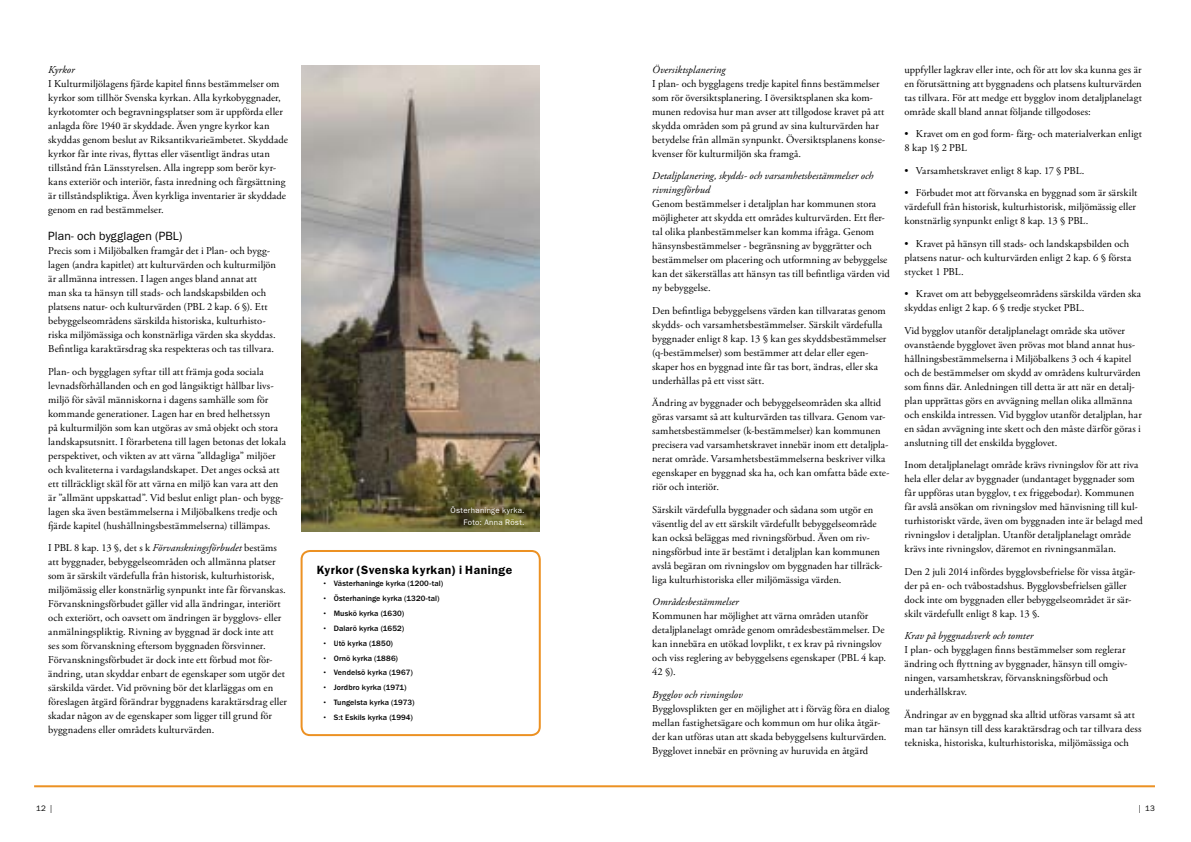
<style>
.page{position:relative;width:1191px;height:842px;background:#fff}
.page>*{position:absolute;margin:0;border:0;box-sizing:border-box;transform-origin:0 0}
.t1{font:600 12px "ITC Franklin Gothic Std";letter-spacing:.045em;color:#000}
.t2{font:12px "ITC Franklin Gothic Std";letter-spacing:.005em;color:#000}
.t3{font:10.5px/14px "Adobe Garamond Pro";letter-spacing:.01em;color:#000}
.t4{font:italic 10.5px/14px "Adobe Garamond Pro";letter-spacing:.005em;color:#000}
.t5{font:500 8px "ITC Franklin Gothic Std";letter-spacing:.01em;color:#000}
.t6{font:8px/12px "ITC Franklin Gothic Std";letter-spacing:.03em;color:#fff;text-align:right}
.t7{font:8px "ITC Franklin Gothic Std";color:#000}
.s1{font-style:italic}
</style>
<div class="page">
<hr style="left:34px;top:785px;width:1121px;height:2px;background:#ec9123">
<img style="left:301px;top:65px;width:239px;height:466px">
<div style="left:300px;top:550px;width:241px;height:186px;border:2px solid #ec9123;border-radius:9px"></div>
<p class="t4" style="left:48px;top:63px;width:28px">Kyrkor</p>
<p class="t3" style="left:48px;top:77px;width:241px">I Kulturmiljölagens fjärde kapitel finns bestämmelser om kyrkor som tillhör Svenska kyrkan. Alla kyrkobyggnader, kyrkotomter och begravningsplatser som är uppförda eller anlagda före 1940 är skyddade. Även yngre kyrkor kan skyddas genom beslut av Riksantikvarieämbetet. Skyddade kyrkor får inte rivas, flyttas eller väsentligt ändras utan tillstånd från Länsstyrelsen. Alla ingrepp som berör kyr&shy;kans exteriör och interiör, fasta inredning och färgsättning är tillståndspliktiga. Även kyrkliga inventarier är skyddade genom en rad bestämmelser.</p>
<p class="t2" style="left:48px;top:229px;width:136px">Plan- och bygglagen (PBL)</p>
<p class="t3" style="left:48px;top:244px;width:229px">Precis som i Miljöbalken framgår det i Plan- och bygg&shy;lagen (andra kapitlet) att kulturvärden och kulturmiljön är allmänna intressen. I lagen anges bland annat att man ska ta hänsyn till stads- och landskapsbilden och platsens natur- och kulturvärden (PBL 2 kap. 6 §). Ett bebyggelseområdens särskilda historiska, kulturhisto&shy;riska miljömässiga och konstnärliga värden ska skyddas.<br>Befintliga karaktärsdrag ska respekteras och tas tillvara.</p>
<p class="t3" style="left:48px;top:365px;width:239px">Plan- och bygglagen syftar till att främja goda sociala levnadsförhållanden och en god långsiktigt hållbar livs&shy;miljö för såväl människorna i dagens samhälle som för kommande generationer. Lagen har en bred helhetssyn<br>på kulturmiljön som kan utgöras av små objekt och stora landskapsutsnitt. I förarbetena till lagen betonas det lokala perspektivet, och vikten av att värna ”alldagliga” miljöer och kvaliteterna i vardagslandskapet. Det anges också att ett tillräckligt skäl för att värna en miljö kan vara att den är ”allmänt uppskattad”. Vid beslut enligt plan- och bygg&shy;lagen ska även bestämmelserna i Miljöbalkens tredje och fjärde kapitel (hushållningsbestämmelserna) tillämpas.</p>
<p class="t3" style="left:48px;top:541px;width:240px">I PBL 8 kap. 13 §, det s k <span class="s1">Förvanskningsförbudet</span> bestäms att byggnader, bebyggelseområden och allmänna platser som är särskilt värdefulla från historisk, kulturhistorisk, miljömässig eller konstnärlig synpunkt inte får förvanskas.<br>Förvanskningsförbudet gäller vid alla ändringar, interiört och exteriört, och oavsett om ändringen är bygglovs- eller anmälningspliktig. Rivning av byggnad är dock inte att ses som förvanskning eftersom byggnaden försvinner.<br>Förvanskningsförbudet är dock inte ett förbud mot för&shy;ändring, utan skyddar enbart de egenskaper som utgör det särskilda värdet. Vid prövning bör det klarläggas om en föreslagen åtgärd förändrar byggnadens karaktärsdrag eller skadar någon av de egenskaper som ligger till grund för byggnadens eller områdets kulturvärden.</p>
<p class="t6" style="left:450px;top:504px;width:74px">Österhaninge kyrka.<br>Foto: Anna Röst.</p>
<p class="t1" style="left:317px;top:563px;width:197px">Kyrkor (Svenska kyrkan) i Haninge</p>
<p class="t5" style="left:322px;top:579px;width:122px">• Västerhaninge kyrka (1200-tal)</p>
<p class="t5" style="left:322px;top:594px;width:119px">• Österhaninge kyrka (1320-tal)</p>
<p class="t5" style="left:322px;top:609px;width:83px">• Muskö kyrka (1630)</p>
<p class="t5" style="left:322px;top:624px;width:83px">• Dalarö kyrka (1652)</p>
<p class="t5" style="left:322px;top:639px;width:72px">• Utö kyrka (1850)</p>
<p class="t5" style="left:322px;top:653px;width:77px">• Ornö kyrka (1886)</p>
<p class="t5" style="left:322px;top:668px;width:92px">• Vendelsö kyrka (1967)</p>
<p class="t5" style="left:322px;top:683px;width:86px">• Jordbro kyrka (1971)</p>
<p class="t5" style="left:322px;top:698px;width:94px">• Tungelsta kyrka (1973)</p>
<p class="t5" style="left:322px;top:713px;width:92px">• S:t Eskils kyrka (1994)</p>
<p class="t4" style="left:652px;top:63px;width:75px">Översiktsplanering</p>
<p class="t3" style="left:652px;top:77px;width:234px">I plan- och bygglagens tredje kapitel finns bestämmelser som rör översiktsplanering. I översiktsplanen ska kom&shy;munen redovisa hur man avser att tillgodose kravet på att skydda områden som på grund av sina kulturvärden har betydelse från allmän synpunkt. Översiktsplanens konse&shy;kvenser för kulturmiljön ska framgå.</p>
<p class="t4" style="left:652px;top:169px;width:223px">Detaljplanering, skydds- och varsamhetsbestämmelser och rivningsförbud</p>
<p class="t3" style="left:652px;top:197px;width:239px">Genom bestämmelser i detaljplan har kommunen stora möjligheter att skydda ett områdes kulturvärden. Ett fler&shy;tal olika planbestämmelser kan komma ifråga. Genom hänsynsbestämmelser - begränsning av byggrätter och bestämmelser om placering och utformning av bebyggelse kan det säkerställas att hänsyn tas till befintliga värden vid ny bebyggelse.</p>
<p class="t3" style="left:652px;top:304px;width:236px">Den befintliga bebyggelsens värden kan tillvaratas genom skydds- och varsamhetsbestämmelser. Särskilt värdefulla byggnader enligt 8 kap. 13 § kan ges skyddsbestämmelser (q-bestämmelser) som bestämmer att delar eller egen&shy;skaper hos en byggnad inte får tas bort, ändras, eller ska underhållas på ett visst sätt.</p>
<p class="t3" style="left:652px;top:396px;width:239px">Ändring av byggnader och bebyggelseområden ska alltid göras varsamt så att kulturvärden tas tillvara. Genom var&shy;samhetsbestämmelser (k-bestämmelser) kan kommunen precisera vad varsamhetskravet innebär inom ett detaljpla&shy;nerat område. Varsamhetsbestämmelserna beskriver vilka egenskaper en byggnad ska ha, och kan omfatta både exte&shy;riör och interiör.</p>
<p class="t3" style="left:652px;top:503px;width:232px">Särskilt värdefulla byggnader och sådana som utgör en väsentlig del av ett särskilt värdefullt bebyggelseområde kan också beläggas med rivningsförbud. Även om riv&shy;ningsförbud inte är bestämt i detaljplan kan kommunen avslå begäran om rivningslov om byggnaden har tillräck&shy;liga kulturhistoriska eller miljömässiga värden.</p>
<p class="t4" style="left:652px;top:595px;width:88px">Områdesbestämmelser</p>
<p class="t3" style="left:652px;top:609px;width:235px">Kommunen har möjlighet att värna områden utanför detaljplanelagt område genom områdesbestämmelser. De kan innebära en utökad lovplikt, t ex krav på rivningslov och viss reglering av bebyggelsens egenskaper (PBL 4 kap.<br>42 §).</p>
<p class="t4" style="left:652px;top:688px;width:92px">Bygglov och rivningslov</p>
<p class="t3" style="left:652px;top:702px;width:239px">Bygglovsplikten ger en möjlighet att i förväg föra en dialog mellan fastighetsägare och kommun om hur olika åtgär&shy;der kan utföras utan att skada bebyggelsens kulturvärden.<br>Bygglovet innebär en prövning av huruvida en åtgärd</p>
<p class="t3" style="left:904px;top:63px;width:239px;text-align:justify">uppfyller lagkrav eller inte, och för att lov ska kunna ges är en förutsättning att byggnadens och platsens kulturvärden tas tillvara. För att medge ett bygglov inom detaljplanelagt område skall bland annat följande tillgodoses:</p>
<p class="t3" style="left:904px;top:127px;width:239px">• Kravet om en god form- färg- och materialverkan enligt<br>8 kap 1§ 2 PBL</p>
<p class="t3" style="left:904px;top:164px;width:181px">• Varsamhetskravet enligt 8 kap. 17 § PBL.</p>
<p class="t3" style="left:904px;top:186px;width:234px">• Förbudet mot att förvanska en byggnad som är särskilt värdefull från historisk, kulturhistorisk, miljömässig eller konstnärlig synpunkt enligt 8 kap. 13 § PBL.</p>
<p class="t3" style="left:904px;top:237px;width:228px">• Kravet på hänsyn till stads- och landskapsbilden och platsens natur- och kulturvärden enligt 2 kap. 6 § första stycket 1 PBL.</p>
<p class="t3" style="left:904px;top:287px;width:238px">• Kravet om att bebyggelseområdens särskilda värden ska skyddas enligt 2 kap. 6 § tredje stycket PBL.</p>
<p class="t3" style="left:904px;top:324px;width:239px">Vid bygglov utanför detaljplanelagt område ska utöver ovanstående bygglovet även prövas mot bland annat hus&shy;hållningsbestämmelserna i Miljöbalkens 3 och 4 kapitel och de bestämmelser om skydd av områdens kulturvärden som finns där. Anledningen till detta är att när en detalj&shy;plan upprättas görs en avvägning mellan olika allmänna och enskilda intressen. Vid bygglov utanför detaljplan, har en sådan avvägning inte skett och den måste därför göras i anslutning till det enskilda bygglovet.</p>
<p class="t3" style="left:904px;top:458px;width:240px">Inom detaljplanelagt område krävs rivningslov för att riva hela eller delar av byggnader (undantaget byggnader som får uppföras utan bygglov, t ex friggebodar). Kommunen får avslå ansökan om rivningslov med hänvisning till kul&shy;turhistoriskt värde, även om byggnaden inte är belagd med rivningslov i detaljplan. Utanför detaljplanelagt område krävs inte rivningslov, däremot en rivningsanmälan.</p>
<p class="t3" style="left:904px;top:565px;width:232px">Den 2 juli 2014 infördes bygglovsbefrielse för vissa åtgär&shy;der på en- och tvåbostadshus. Bygglovsbefrielsen gäller dock inte om byggnaden eller bebyggelseområdet är sär&shy;skilt värdefullt enligt 8 kap. 13 §.</p>
<p class="t4" style="left:904px;top:629px;width:130px">Krav på byggnadsverk och tomter</p>
<p class="t3" style="left:904px;top:643px;width:224px">I plan- och bygglagen finns bestämmelser som reglerar ändring och flyttning av byggnader, hänsyn till omgiv&shy;ningen, varsamhetskrav, förvanskningsförbud och underhållskrav.</p>
<p class="t3" style="left:904px;top:708px;width:238px">Ändringar av en byggnad ska alltid utföras varsamt så att man tar hänsyn till dess karaktärsdrag och tar tillvara dess tekniska, historiska, kulturhistoriska, miljömässiga och</p>
<p class="t7" style="left:36px;top:804px;width:18px">12 |</p>
<p class="t7" style="left:1138px;top:804px;width:18px">| 13</p>
</div>
